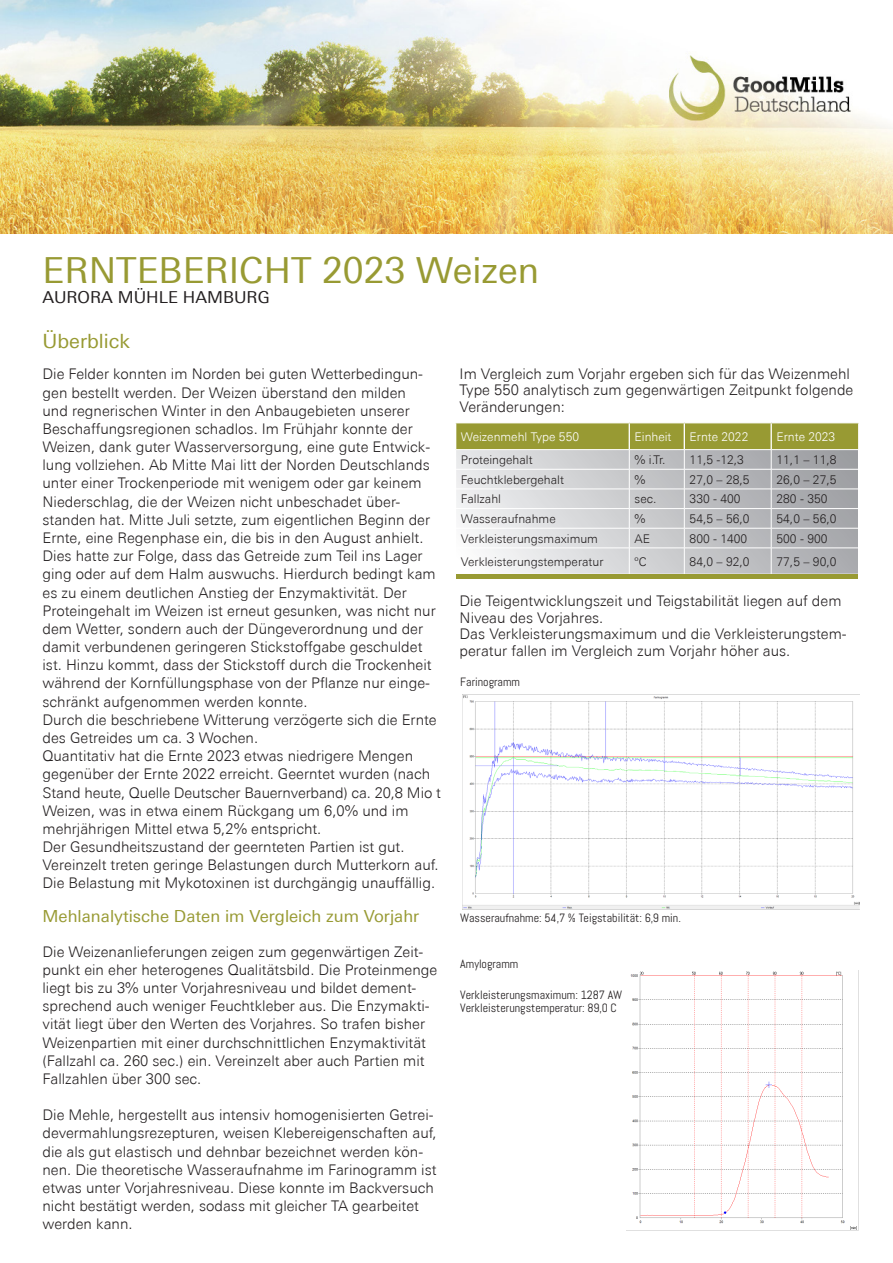
<style>
.page{position:relative;width:893px;height:1263px;background:#fff}
.page>*{position:absolute;margin:0;border:0;box-sizing:border-box;transform-origin:0 0}
.t1{font:36px "Univers Next Pro";color:#989a33}
.t2{font:19.65px "Univers Next Pro";color:#989a33}
.t3{font:16.65px "Univers Next Pro";color:#989a33}
.t4{font:16.5px "Univers Next Pro";color:#231f20}
.t5{font:300 14.7px/18.1px "Univers Next Pro";color:#231f20}
.t6{font:300 12px "Univers Next Pro";color:#231f20}
.t7{font:12px/12.8px "Abel";color:#231f20}
.t8{font:300 12px "Univers Next Pro";color:#fff}
</style>
<div class="page">
<img style="left:0;top:0;width:893px;height:234px">
<svg style="left:455px;top:423px;width:404px;height:151px;background:#c3c4b4"></svg>
<img style="left:462px;top:695px;width:398px;height:214px">
<img style="left:626px;top:970px;width:233px;height:261px">
<hr style="left:456px;top:574px;width:402px;height:4px;background:#989a33">
<h1 class="t1" style="left:43px;top:250px;width:498px">ERNTEBERICHT 2023 Weizen</h1>
<p class="t4" style="left:43px;top:288px;width:229px">AURORA MÜHLE HAMBURG</p>
<h2 class="t2" style="left:43px;top:329px;width:89px">Überblick</h2>
<p class="t5" style="left:43px;top:365px;width:400px">Die Felder konnten im Norden bei guten Wetterbedingun&shy;gen bestellt werden. Der Weizen überstand den milden<br>und regnerischen Winter in den Anbaugebieten unserer Beschaffungsregionen schadlos. Im Frühjahr konnte der Weizen, dank guter Wasserversorgung, eine gute Entwick&shy;lung vollziehen. Ab Mitte Mai litt der Norden Deutschlands unter einer Trockenperiode mit wenigem oder gar keinem Niederschlag, die der Weizen nicht unbeschadet über&shy;standen hat. Mitte Juli setzte, zum eigentlichen Beginn der Ernte, eine Regenphase ein, die bis in den August anhielt.<br>Dies hatte zur Folge, dass das Getreide zum Teil ins Lager ging oder auf dem Halm auswuchs. Hierdurch bedingt kam es zu einem deutlichen Anstieg der Enzymaktivität. Der Proteingehalt im Weizen ist erneut gesunken, was nicht nur dem Wetter, sondern auch der Düngeverordnung und der damit verbundenen geringeren Stickstoffgabe geschuldet ist. Hinzu kommt, dass der Stickstoff durch die Trockenheit während der Kornfüllungsphase von der Pflanze nur einge&shy;schränkt aufgenommen werden konnte.<br>Durch die beschriebene Witterung verzögerte sich die Ernte des Getreides um ca. 3 Wochen.<br>Quantitativ hat die Ernte 2023 etwas niedrigere Mengen gegenüber der Ernte 2022 erreicht. Geerntet wurden (nach Stand heute, Quelle Deutscher Bauernverband) ca. 20,8 Mio t Weizen, was in etwa einem Rückgang um 6,0% und im mehrjährigen Mittel etwa 5,2% entspricht.<br>Der Gesundheitszustand der geernteten Partien ist gut.<br>Vereinzelt treten geringe Belastungen durch Mutterkorn auf.<br>Die Belastung mit Mykotoxinen ist durchgängig unauffällig.</p>
<p class="t3" style="left:43px;top:906px;width:378px">Mehlanalytische Daten im Vergleich zum Vorjahr</p>
<p class="t5" style="left:43px;top:942px;width:396px">Die Weizenanlieferungen zeigen zum gegenwärtigen Zeit&shy;punkt ein eher heterogenes Qualitätsbild. Die Proteinmenge liegt bis zu 3% unter Vorjahresniveau und bildet dement&shy;sprechend auch weniger Feuchtkleber aus. Die Enzymakti&shy;vität liegt über den Werten des Vorjahres. So trafen bisher Weizenpartien mit einer durchschnittlichen Enzymaktivität (Fallzahl ca. 260 sec.) ein. Vereinzelt aber auch Partien mit Fallzahlen über 300 sec.</p>
<p class="t5" style="left:43px;top:1106px;width:396px">Die Mehle, hergestellt aus intensiv homogenisierten Getrei&shy;devermahlungsrezepturen, weisen Klebereigenschaften auf, die als gut elastisch und dehnbar bezeichnet werden kön&shy;nen. Die theoretische Wasseraufnahme im Farinogramm ist etwas unter Vorjahresniveau. Diese konnte im Backversuch nicht bestätigt werden, sodass mit gleicher TA gearbeitet werden kann.</p>
<p class="t5" style="left:460px;top:365px;width:395px;line-height:16.6px">Im Vergleich zum Vorjahr ergeben sich für das Weizenmehl<br>Type 550 analytisch zum gegenwärtigen Zeitpunkt folgende<br>Veränderungen:</p>
<p class="t8" style="left:461px;top:429px;width:120px">Weizenmehl Type 550</p>
<p class="t8" style="left:635px;top:429px;width:38px">Einheit</p>
<p class="t8" style="left:690px;top:429px;width:60px">Ernte 2022</p>
<p class="t8" style="left:776px;top:429px;width:60px">Ernte 2023</p>
<p class="t6" style="left:461px;top:453px;width:73px">Proteingehalt</p>
<p class="t6" style="left:635px;top:453px;width:33px">% i.Tr.</p>
<p class="t6" style="left:690px;top:453px;width:56px">11,5 -12,3</p>
<p class="t6" style="left:776px;top:453px;width:61px">11,1 – 11,8</p>
<p class="t6" style="left:461px;top:472px;width:104px">Feuchtklebergehalt</p>
<p class="t6" style="left:635px;top:472px;width:12px">%</p>
<p class="t6" style="left:690px;top:472px;width:61px">27,0 – 28,5</p>
<p class="t6" style="left:776px;top:472px;width:61px">26,0 – 27,5</p>
<p class="t6" style="left:461px;top:492px;width:42px">Fallzahl</p>
<p class="t6" style="left:635px;top:492px;width:23px">sec.</p>
<p class="t6" style="left:690px;top:492px;width:52px">330 - 400</p>
<p class="t6" style="left:776px;top:492px;width:52px">280 - 350</p>
<p class="t6" style="left:461px;top:512px;width:96px">Wasseraufnahme</p>
<p class="t6" style="left:635px;top:512px;width:12px">%</p>
<p class="t6" style="left:690px;top:512px;width:61px">54,5 – 56,0</p>
<p class="t6" style="left:776px;top:512px;width:61px">54,0 – 56,0</p>
<p class="t6" style="left:461px;top:531px;width:139px">Verkleisterungsmaximum</p>
<p class="t6" style="left:635px;top:531px;width:17px">AE</p>
<p class="t6" style="left:690px;top:531px;width:59px">800 - 1400</p>
<p class="t6" style="left:776px;top:531px;width:52px">500 - 900</p>
<p class="t6" style="left:461px;top:554px;width:144px">Verkleisterungstemperatur</p>
<p class="t6" style="left:635px;top:554px;width:14px">ºC</p>
<p class="t6" style="left:690px;top:554px;width:61px">84,0 – 92,0</p>
<p class="t6" style="left:776px;top:554px;width:61px">77,5 – 90,0</p>
<p class="t5" style="left:460px;top:592px;width:389px;line-height:16.6px">Die Teigentwicklungszeit und Teigstabilität liegen auf dem Niveau des Vorjahres.<br>Das Verkleisterungsmaximum und die Verkleisterungstem&shy;peratur fallen im Vergleich zum Vorjahr höher aus.</p>
<p class="t7" style="left:460px;top:676px;width:61px">Farinogramm</p>
<p class="t7" style="left:460px;top:911px;width:222px">Wasseraufnahme: 54,7 % Teigstabilität: 6,9 min.</p>
<p class="t7" style="left:460px;top:957px;width:60px">Amylogramm</p>
<p class="t7" style="left:460px;top:989px;width:163px">Verkleisterungsmaximum: 1287 AW<br>Verkleisterungstemperatur: 89,0 C</p>
</div>
